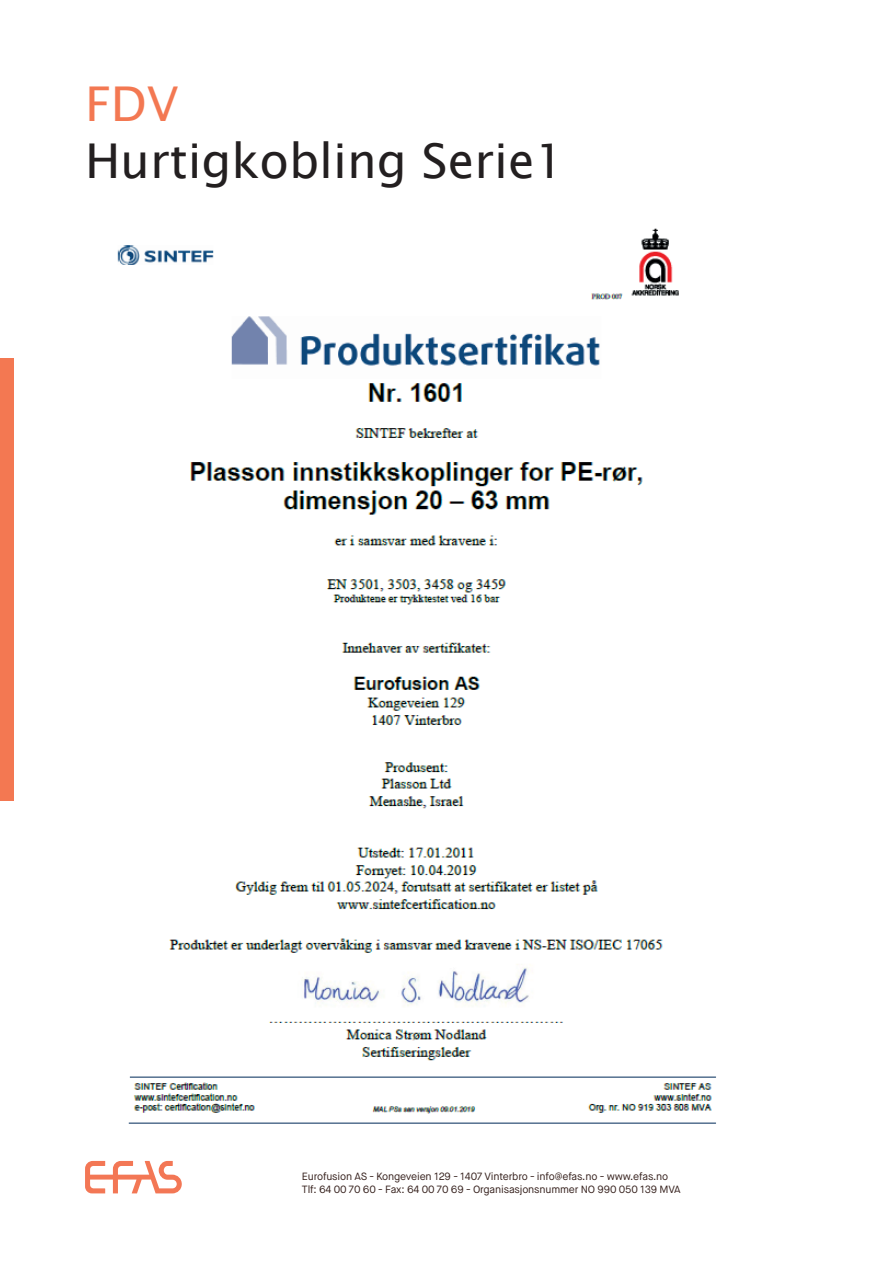
<style>
.page{position:relative;width:893px;height:1263px;background:#fff}
.page>*{position:absolute;margin:0;border:0;box-sizing:border-box;transform-origin:0 0}
.t1{font:48px "Lucida Sans Unicode";color:#231f20}
.t2{font:48px "Maison Neue";letter-spacing:-.015em;color:#35201c}
.t3{font:48px "Lucida Sans Unicode";color:#f37852}
.t4{font:600 48px "Maison Neue";color:#f37755}
.t5{font:10.5px/13.5px "Maison Neue";letter-spacing:-.015em;color:#35201c}
</style>
<div class="page">
<svg style="left:85px;top:1161px;width:97px;height:32px"></svg>
<div style="left:0;top:358px;width:14px;height:442px;background:#f37852"></div>
<img style="left:117px;top:228px;width:599px;height:896px">
<h1 class="t3" style="left:85px;top:66px;width:95px">FDV</h1>
<h1 class="t1" style="left:85px;top:123px;width:482px">Hurtigkobling Serie1</h1>
<h1 class="t4" style="left:141px;top:75px;width:32px">V</h1>
<h1 class="t2" style="left:85px;top:129px;width:349px">Varmgalvan sert</h1>
<p class="t5" style="left:302px;top:1169px;width:380px">Eurofusion AS - Kongeveien 129 - 1407 Vinterbro - info@efas.no - www.efas.no<br>Tlf: 64 00 70 60 - Fax: 64 00 70 69 - Organisasjonsnummer NO 990 050 139 MVA</p>
</div>
